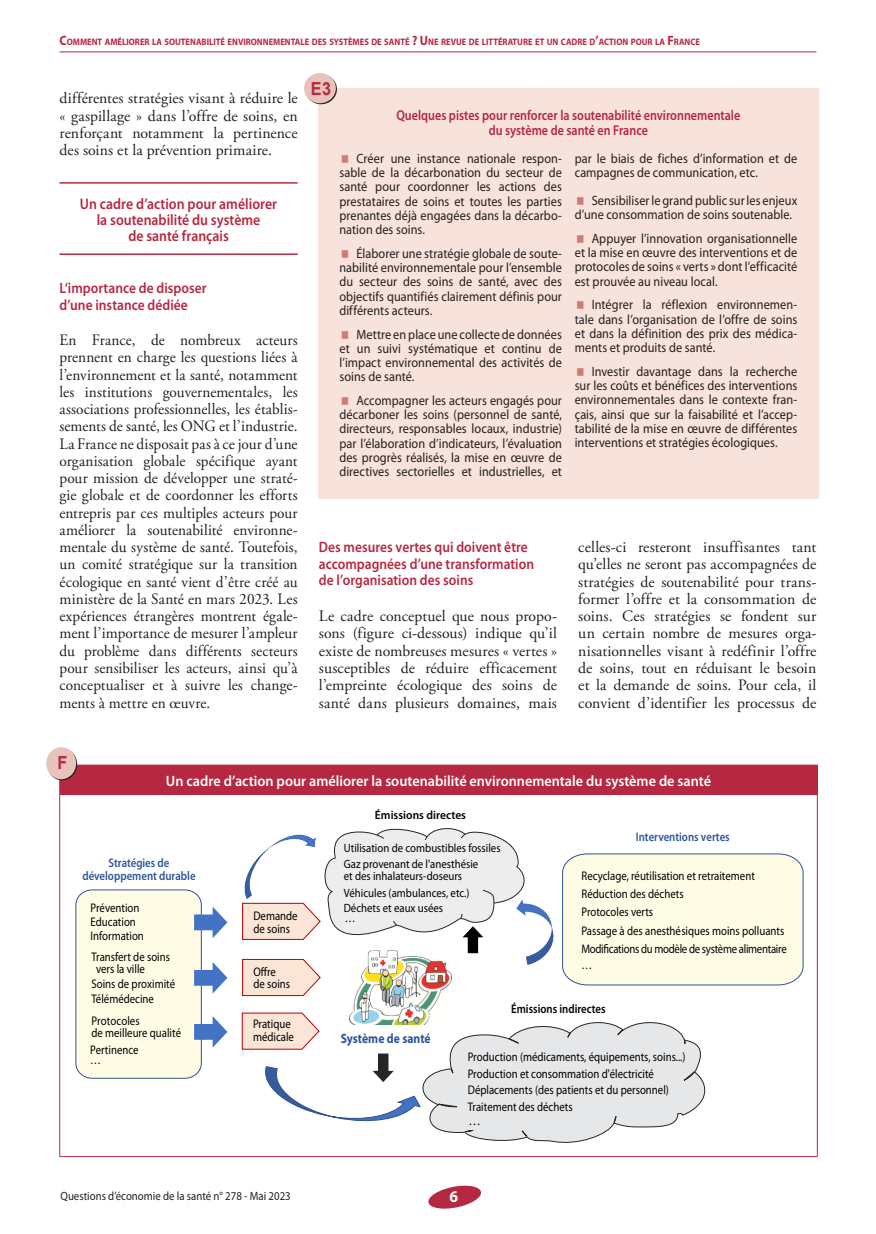
<style>
.page{position:relative;width:876px;height:1234px;background:#fff}
.page>*{position:absolute;margin:0;border:0;box-sizing:border-box;transform-origin:0 0}
.Titre_tableau{font:700 18px "Arial";color:#b62841;scale:.9 1}
.Numérotation_élément{font:700 18px "Arial";color:#b62841;scale:.9 1}
.t1{font:700 16.5px "Myriad Pro";color:#fff;scale:.95 1}
.Texte_courant{font:15.9px/17.2px "Adobe Garamond Pro";letter-spacing:.005em;color:#231f20;text-align:justify;scale:.96 1}
.Texte_courant-2{font:15.9px/17.2px "Adobe Garamond Pro";letter-spacing:.005em;color:#231f20;text-align:justify}
.Inter_niveau_1{font:600 15.3px/15.8px "Myriad Pro";color:#b62841;text-align:center;scale:.9 1}
.Inter_niveau_2{font:600 15px/16.5px "Myriad Pro";color:#b62841;scale:.9 1}
.Titre_tableau-2{font:600 15px "Myriad Pro";color:#fff;scale:.95 1}
.Titre_encadré{font:600 14.25px/15px "Myriad Pro";color:#b62841;text-align:center;scale:.85 1}
.t2{font:13.5px/14.2px "Myriad Pro";letter-spacing:.005em;color:#231f20;text-align:justify;scale:.91 1}
.t3{font:700 13.5px "Myriad Pro";color:#2f5597;scale:.86 1}
.t4{font:12.45px/18.1px "Myriad Pro";color:#000;scale:.86 1}
.t5{font:600 12.45px/12.5px "Myriad Pro";color:#2f5597;text-align:center;scale:.86 1}
.t6{font:600 12.45px "Myriad Pro";color:#000;scale:.86 1}
.t7{font:12.45px "Myriad Pro";color:#000}
.t8{font:12px/15.9px "Myriad Pro";color:#000;scale:.9 1}
.t9{font:12px "Myriad Pro";color:#231f20;scale:.9 1}
.t10{font:600 12px "Myriad Pro";color:#000;scale:.96 1}
.t11{font:700 9.45px "Myriad Pro";color:#b62841;scale:.9 1}
.s1{font-size:13.5px}
</style>
<div class="page">
<svg style="left:428px;top:1185px;width:54px;height:24px"></svg>
<hr style="left:60px;top:51px;width:756px;height:1px;background:#b62841">
<div style="left:318px;top:88px;width:501px;height:410px;background:#f8e2dc"></div>
<svg style="left:305px;top:74px;width:32px;height:30px"></svg>
<div style="left:304px;top:73px;width:32px;height:30px;background:#e8c3bb;border-radius:50%"></div>
<div style="left:60px;top:765px;width:757px;height:29px;background:#b62841"></div>
<hr style="left:60px;top:764px;width:757px;height:1px;background:#b62841">
<svg style="left:59px;top:780px;width:1px;height:14px"></svg>
<svg style="left:817px;top:765px;width:1px;height:29px"></svg>
<hr style="left:59px;top:794px;width:1px;height:362px;background:#b62841">
<hr style="left:817px;top:794px;width:1px;height:362px;background:#b62841">
<hr style="left:60px;top:1155px;width:757px;height:1px;background:#b62841">
<img style="left:353px;top:996px;width:86px;height:16px">
<svg style="left:75px;top:889px;width:152px;height:189px;background:#f1f1e5"></svg>
<svg style="left:241px;top:1012px;width:465px;height:131px"></svg>
<svg style="left:242px;top:828px;width:562px;height:168px"></svg>
<svg style="left:47px;top:748px;width:30px;height:32px"></svg>
<div style="left:46px;top:747px;width:30px;height:32px;background:#e8c3bb;border-radius:50%"></div>
<hr style="left:60px;top:182px;width:238px;height:2px;background:#b62841">
<hr style="left:60px;top:253px;width:238px;height:2px;background:#b62841">
<p class="t11" style="left:60px;top:37px;width:713px"><span class="s1">C</span>OMMENT AMÉLIORER LA SOUTENABILITÉ ENVIRONNEMENTALE DES SYSTÈMES DE SANTÉ <span class="s1">? U</span> NE REVUE DE LITTÉRATURE ET UN CADRE D<span class="s1">’</span>ACTION POUR LA <span class="s1">F</span>RANCE</p>
<p class="Texte_courant-2" style="left:60px;top:90px;width:240px">différentes stratégies visant à réduire le « gaspillage » dans l’offre de soins, en renforçant notamment la pertinence des soins et la prévention primaire.</p>
<p class="Inter_niveau_1" style="left:80px;top:196px;width:221px">Un cadre d’action pour améliorer la soutenabilité du système<br>de santé français</p>
<p class="Inter_niveau_2" style="left:60px;top:280px;width:165px">L‘importance de disposer d’une instance dédiée</p>
<p class="Texte_courant" style="left:60px;top:332px;width:250px">En France, de nombreux acteurs prennent en charge les questions liées à l’environnement et la santé, notamment les institutions gouvernementales, les associations professionnelles, les établis&shy;sements de santé, les ONG et l’industrie.<br>La France ne disposait pas à ce jour d’une organisation globale spécifique ayant pour mission de développer une straté&shy;gie globale et de coordonner les efforts entrepris par ces multiples acteurs pour améliorer la soutenabilité environne&shy;mentale du système de santé. Toutefois, un comité stratégique sur la transition écologique en santé vient d’être créé au ministère de la Santé en mars 2023. Les expériences étrangères montrent égale&shy;ment l’importance de mesurer l’ampleur du problème dans différents secteurs pour sensibiliser les acteurs, ainsi qu’à conceptualiser et à suivre les change&shy;ments à mettre en œuvre.</p>
<p class="Titre_tableau" style="left:312px;top:76px;width:26px">G1</p>
<p class="Numérotation_élément" style="left:311px;top:76px;width:24px">E3</p>
<p class="Titre_encadré" style="left:396px;top:108px;width:406px">Quelques pistes pour renforcer la soutenabilité environnementale du système de santé en France</p>
<p class="t2" style="left:339px;top:151px;width:246px;text-indent:17px">Créer une instance nationale responn sable de la décarbonation du secteur de santé pour coordonner les actions des prestataires de soins et toutes les parties prenantes déjà engagées dans la décarbon nation des soins.</p>
<p class="t2" style="left:339px;top:246px;width:246px;text-indent:17px">Élaborer une stratégie globale de souten nabilité environnementale pour l’ensemble du secteur des soins de santé, avec des objectifs quantifiés clairement définis pour différents acteurs.</p>
<p class="t2" style="left:339px;top:327px;width:246px;text-indent:17px">Mettre en place une collecte de données et un suivi systématique et continu de l’impact environnemental des activités de soins de santé.</p>
<p class="t2" style="left:339px;top:393px;width:246px;text-indent:17px">Accompagner les acteurs engagés pour décarboner les soins (personnel de santé, directeurs, responsables locaux, industrie) par l’élaboration d’indicateurs, l’évaluation des progrès réalisés, la mise en œuvre de directives sectorielles et industrielles, et</p>
<p class="t2" style="left:575px;top:151px;width:246px">par le biais de fiches d’information et de campagnes de communication, etc.</p>
<p class="t2" style="left:575px;top:194px;width:246px;text-indent:17px">Sensibiliser le grand public sur les enjeux d’une consommation de soins soutenable.</p>
<p class="t2" style="left:575px;top:231px;width:246px;text-indent:17px">Appuyer l’innovation organisationnelle et la mise en œuvre des interventions et de protocoles de soins « verts » dont l’efficacité est prouvée au niveau local.</p>
<p class="t2" style="left:575px;top:298px;width:246px;text-indent:17px">Intégrer la réflexion environnemenn tale dans l’organisation de l’offre de soins et dans la définition des prix des médican ments et produits de santé.</p>
<p class="t2" style="left:575px;top:364px;width:246px;text-indent:17px">Investir davantage dans la recherche sur les coûts et bénéfices des interventions environnementales dans le contexte frann çais, ainsi que sur la faisabilité et l’accepn tabilité de la mise en œuvre de différentes interventions et stratégies écologiques.</p>
<p class="Inter_niveau_2" style="left:319px;top:539px;width:241px">Des mesures vertes qui doivent être accompagnées d’une transformation de l’organisation des soins</p>
<p class="Texte_courant-2" style="left:319px;top:608px;width:240px">Le cadre conceptuel que nous propo&shy;sons (figure ci-dessous) indique qu’il existe de nombreuses mesures « vertes » susceptibles de réduire efficacement l’empreinte écologique des soins de santé dans plusieurs domaines, mais</p>
<p class="Texte_courant-2" style="left:578px;top:539px;width:240px">celles-ci resteront insuffisantes tant qu’elles ne seront pas accompagnées de stratégies de soutenabilité pour trans&shy;former l’offre et la consommation de soins. Ces stratégies se fondent sur un certain nombre de mesures orga&shy;nisationnelles visant à redéfinir l’offre de soins, tout en réduisant le besoin et la demande de soins. Pour cela, il convient d’identifier les processus de</p>
<p class="Titre_tableau" style="left:51px;top:749px;width:26px">G1</p>
<p class="Numérotation_élément" style="left:57px;top:750px;width:12px">F</p>
<p class="Titre_tableau-2" style="left:166px;top:772px;width:575px">Un cadre d’action pour améliorer la soutenabilité environnementale du système de santé</p>
<p class="t5" style="left:82px;top:856px;width:133px">Stratégies de développement durable</p>
<p class="t4" style="left:91px;top:900px;width:64px;line-height:14px">Prévention<br>Education<br>Information</p>
<p class="t4" style="left:96px;top:951px;width:88px;line-height:12px;text-indent:-5px">Transfert de soins vers la ville</p>
<p class="t4" style="left:91px;top:987px;width:74px;line-height:22.4px">Télémédecine<br>Protocoles</p>
<p class="t4" style="left:90px;top:1019px;width:107px;line-height:26.8px">de meilleure qualité …</p>
<p class="t4" style="left:91px;top:974px;width:99px">Soins de proximité</p>
<p class="t4" style="left:90px;top:1040px;width:58px">Pertinence</p>
<p class="t4" style="left:253px;top:909px;width:53px;line-height:12.5px">Demande de soins</p>
<p class="t4" style="left:253px;top:965px;width:44px;line-height:12px">Offre de soins</p>
<p class="t4" style="left:253px;top:1017px;width:49px;line-height:12.5px">Pratique médicale</p>
<p class="t10" style="left:375px;top:808px;width:96px">Émissions directes</p>
<p class="t8" style="left:344px;top:840px;width:176px">Utilisation de combustibles fossiles<br>Gaz provenant de l'anesthésie</p>
<p class="t8" style="left:344px;top:867px;width:141px;line-height:16.6px">et des inhalateurs-doseurs<br>Véhicules (ambulances, etc.)</p>
<p class="t8" style="left:344px;top:900px;width:112px">Déchets et eaux usées</p>
<p class="t4" style="left:345px;top:908px;width:14px">…</p>
<p class="t5" style="left:636px;top:830px;width:111px">Interventions vertes</p>
<p class="t4" style="left:581px;top:866px;width:240px">Recyclage, réutilisation et retraitement Réduction des déchets<br>Protocoles verts<br>Passage à des anesthésiques moins polluants Modifications du modèle de système alimentaire</p>
<p class="t4" style="left:581px;top:956px;width:14px">…</p>
<p class="t3" style="left:341px;top:1030px;width:106px">Système de santé</p>
<p class="t6" style="left:511px;top:1002px;width:111px">Émissions indirectes</p>
<p class="t4" style="left:468px;top:1048px;width:255px;line-height:16.8px">Production (médicaments, équipements, soins...)<br>Production et consommation d'électricité Déplacements (des patients et du personnel)<br>Traitement des déchets</p>
<p class="t7" style="left:468px;top:1113px;width:14px">…</p>
<p class="t9" style="left:61px;top:1188px;width:257px">Questions d’économie de la santé nn nnn n nnn nnnn</p>
<p class="t1" style="left:449px;top:1187px;width:11px">6</p>
</div>
